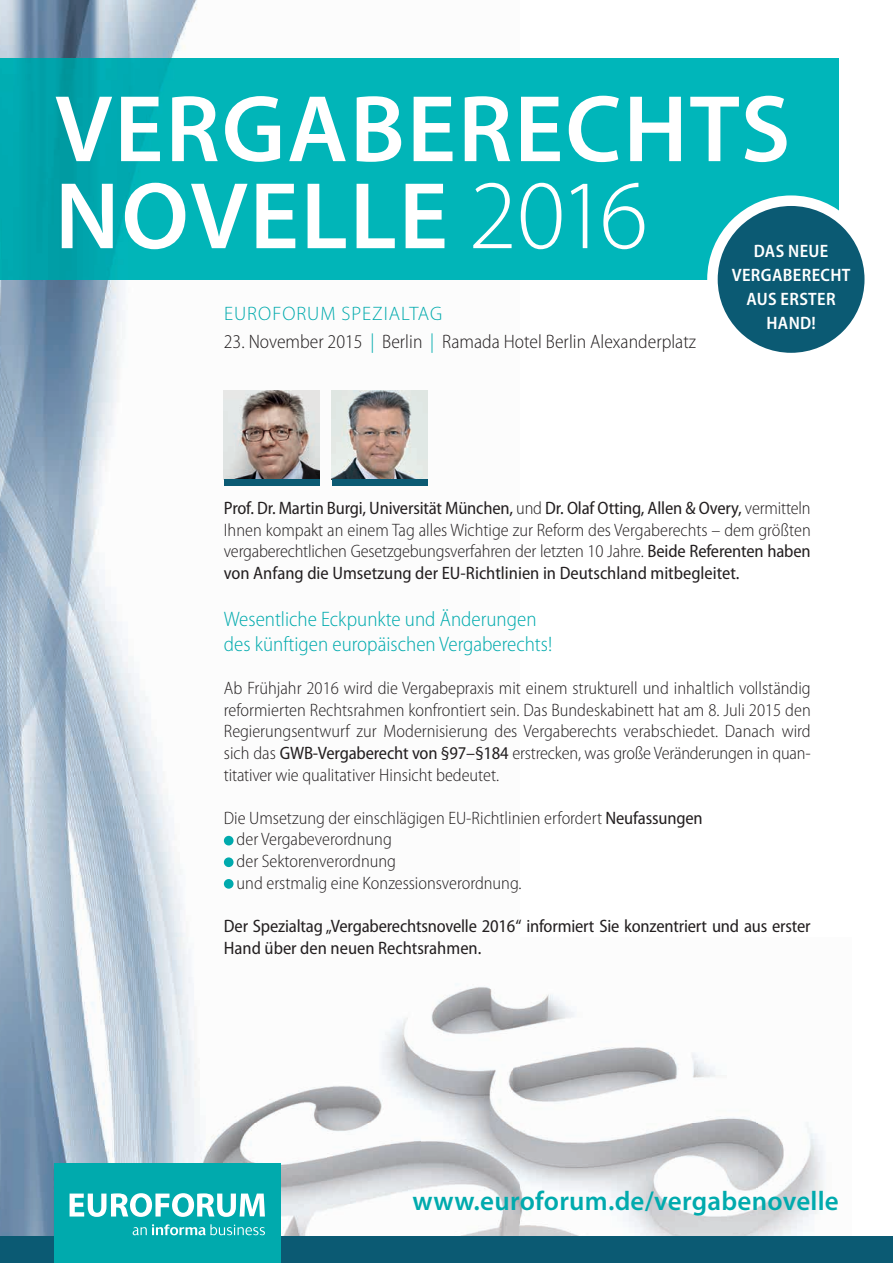
<style>
.page{position:relative;width:893px;height:1263px;background:#fff}
.page>*{position:absolute;margin:0;border:0;box-sizing:border-box;transform-origin:0 0}
.t1{font:600 95.55px/87px "Myriad Pro";letter-spacing:.02em;color:#fff}
.t2{font:600 27px "Myriad Pro";letter-spacing:.01em;color:#00aaad}
.t3{font:300 semi-condensed 21px/25.2px "Myriad Pro";color:#00aaad}
.t4{font:300 semi-condensed 19.5px "Myriad Pro";color:#231f20}
.t5{font:300 19.5px "Myriad Pro";letter-spacing:.05em;color:#00aaad}
.t6{font:300 semi-condensed 18px/21.6px "Myriad Pro";color:#231f20;text-align:justify}
.t7{font:semi-condensed 18px/21.6px "Myriad Pro";letter-spacing:-.005em;color:#231f20;text-align:justify}
.t8{font:600 semi-condensed 18px/24px "Myriad Pro";letter-spacing:.02em;color:#fff;text-align:center}
.s1{font-weight:300;font-size:99px}
.s2{color:#00aaad}
.s3{font-weight:300}
.s4{font-weight:400}
</style>
<div class="page">
<img style="left:0;top:0;width:520px;height:1236px">
<img style="left:172px;top:938px;width:652px;height:298px">
<div style="left:0;top:1236px;width:893px;height:27px;background:#0b5a73"></div>
<div style="left:520px;top:58px;width:319px;height:221px;background:#00b6ba"></div>
<img style="left:0;top:58px;width:520px;height:221px">
<div style="left:54px;top:1163px;width:227px;height:100px;background:#00aaad"></div>
<svg style="left:70px;top:1193px;width:195px;height:24px"></svg>
<svg style="left:133px;top:1224px;width:132px;height:11px"></svg>
<div style="left:224px;top:836px;width:10px;height:9px;background:#00aaad;border-radius:50%"></div>
<div style="left:224px;top:857px;width:10px;height:10px;background:#00aaad;border-radius:50%"></div>
<div style="left:224px;top:879px;width:10px;height:10px;background:#00aaad;border-radius:50%"></div>
<img style="left:224px;top:390px;width:96px;height:89px">
<div style="left:224px;top:479px;width:96px;height:6px;background:#0b5a73"></div>
<img style="left:332px;top:390px;width:95px;height:89px">
<div style="left:332px;top:479px;width:95px;height:6px;background:#0b5a73"></div>
<svg style="left:707px;top:195px;width:158px;height:158px"></svg>
<h1 class="t1" style="left:55px;top:83px;width:737px">VERGABERECHTS<br>NOVELLE <span class="s1">2016</span></h1>
<p class="t8" style="left:732px;top:238px;width:120px">DAS NEUE<br>VERGABERECHT<br>AUS ERSTER<br>HAND!</p>
<p class="t5" style="left:224px;top:302px;width:220px">EUROFORUM SPEZIALTAG</p>
<p class="t4" style="left:224px;top:330px;width:474px">23. November 2015 <span class="s2">|</span> Berlin <span class="s2">|</span> Ramada Hotel Berlin Alexanderplatz</p>
<p class="t7" style="left:224px;top:497px;width:588px">Prof. Dr. Martin Burgi, Universität München, <span class="s3">und</span> Dr. Olaf Otting, Allen &amp; Overy, <span class="s3">vermitteln Ihnen kompakt an einem Tag alles Wichtige zur Reform des Vergaberechts – dem größten vergaberechtlichen Gesetzgebungsverfahren der letzten 10 Jahre.</span> Beide Referenten haben von Anfang die Umsetzung der EU-Richtlinien in Deutschland mitbegleitet.</p>
<p class="t3" style="left:224px;top:606px;width:330px">Wesentliche Eckpunkte und Änderungen des künftigen europäischen Vergaberechts!</p>
<p class="t6" style="left:224px;top:677px;width:588px">Ab Frühjahr 2016 wird die Vergabepraxis mit einem strukturell und inhaltlich vollständig reformierten Rechtsrahmen konfrontiert sein. Das Bundeskabinett hat am 8. Juli 2015 den Regierungsentwurf zur Modernisierung des Vergaberechts verabschiedet. Danach wird sich das <span class="s4">GWB-Vergaberecht von §97–§184</span> erstrecken, was große Veränderungen in quan&shy;titativer wie qualitativer Hinsicht bedeutet.</p>
<p class="t6" style="left:237px;top:807px;width:467px;text-align:left;text-indent:-13px">Die Umsetzung der einschlägigen EU-Richtlinien erfordert <span class="s4">Neufassungen </span>der Vergabe verordnung<br>der Sektorenverordnung<br>und erstmalig eine Konzessionsverordnung.</p>
<p class="t7" style="left:224px;top:915px;width:588px">Der Spezialtag „Vergaberechtsnovelle 2016“ informiert Sie konzentriert und aus erster<br>Hand über den neuen Rechtsrahmen.</p>
<h2 class="t2" style="left:412px;top:1183px;width:428px">www.euroforum.de/vergabenovelle</h2>
</div>
